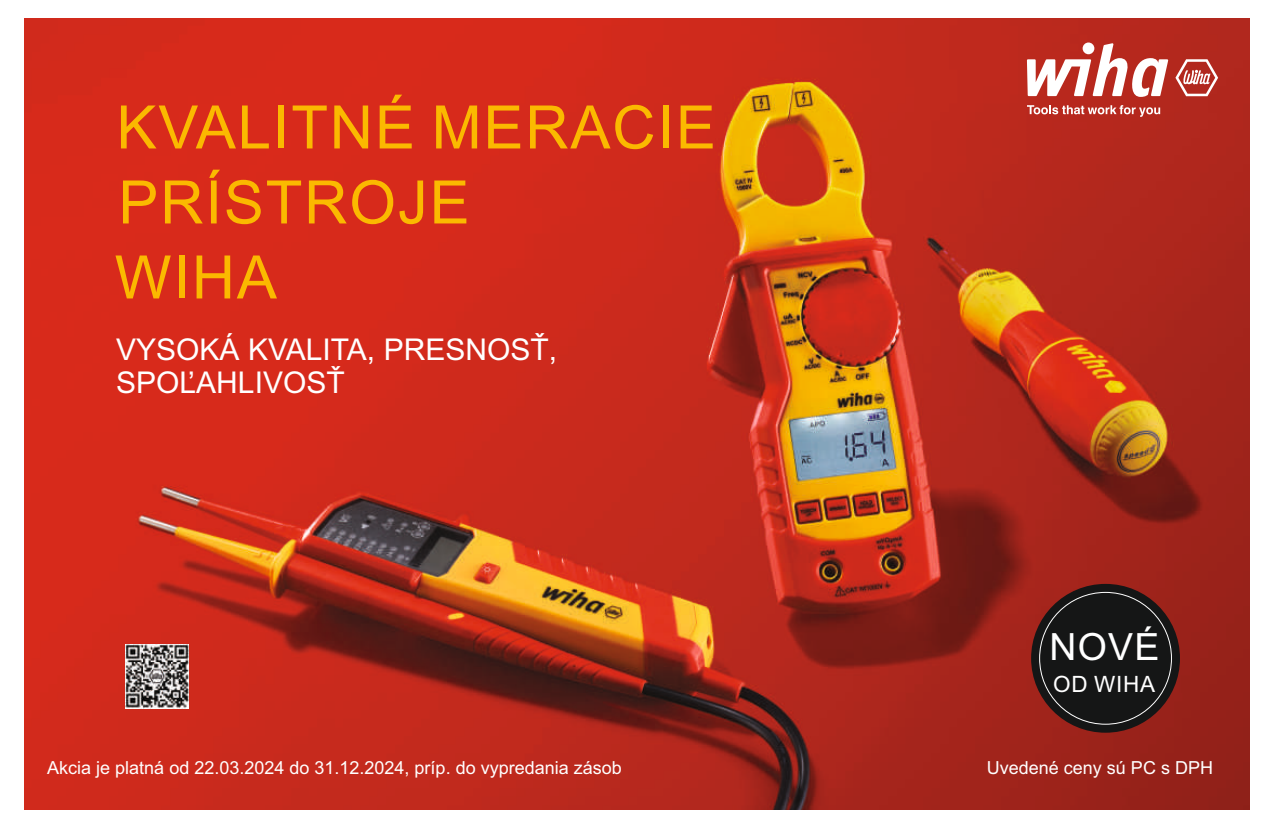
<style>
.page{position:relative;width:1274px;height:828px;background:#fff}
.page>*{position:absolute;margin:0;border:0;box-sizing:border-box;transform-origin:0 0}
.t1{font:60px/75px "Arial";letter-spacing:.03em;color:#fbb900}
.t2{font:37.5px "Arial";color:#fff}
.t3{font:30px/33.5px "Arial";color:#fff}
.t4{font:22.5px "Arial";letter-spacing:.035em;color:#fff}
.t5{font:18px "Arial";color:#fff}
</style>
<div class="page">
<img style="left:24px;top:19px;width:1225px;height:790px">
<svg style="left:1027px;top:105px;width:133px;height:12px"></svg>
<svg style="left:1027px;top:43px;width:141px;height:54px"></svg>
<svg style="left:1175px;top:59px;width:43px;height:37px"></svg>
<div style="left:1031px;top:584px;width:149px;height:149px;background:#151616;border-radius:50%"></div>
<img style="left:125px;top:644px;width:64px;height:64px">
<h1 class="t1" style="left:115px;top:95px;width:602px">KVALITNÉ MERACIE<br>PRÍSTROJE<br>WIHA</h1>
<h3 class="t3" style="left:116px;top:335px;width:442px">VYSOKÁ KVALITA, PRESNOSŤ,<br>SPOĽAHLIVOSŤ</h3>
<h2 class="t2" style="left:1049px;top:633px;width:112px">NOVÉ</h2>
<p class="t4" style="left:1053px;top:676px;width:103px">OD WIHA</p>
<p class="t5" style="left:47px;top:761px;width:576px">Akcia je platná od 22.03.2024 do 31.12.2024, príp. do vypredania zásob</p>
<p class="t5" style="left:986px;top:761px;width:228px">Uvedené ceny sú PC s DPH</p>
</div>
